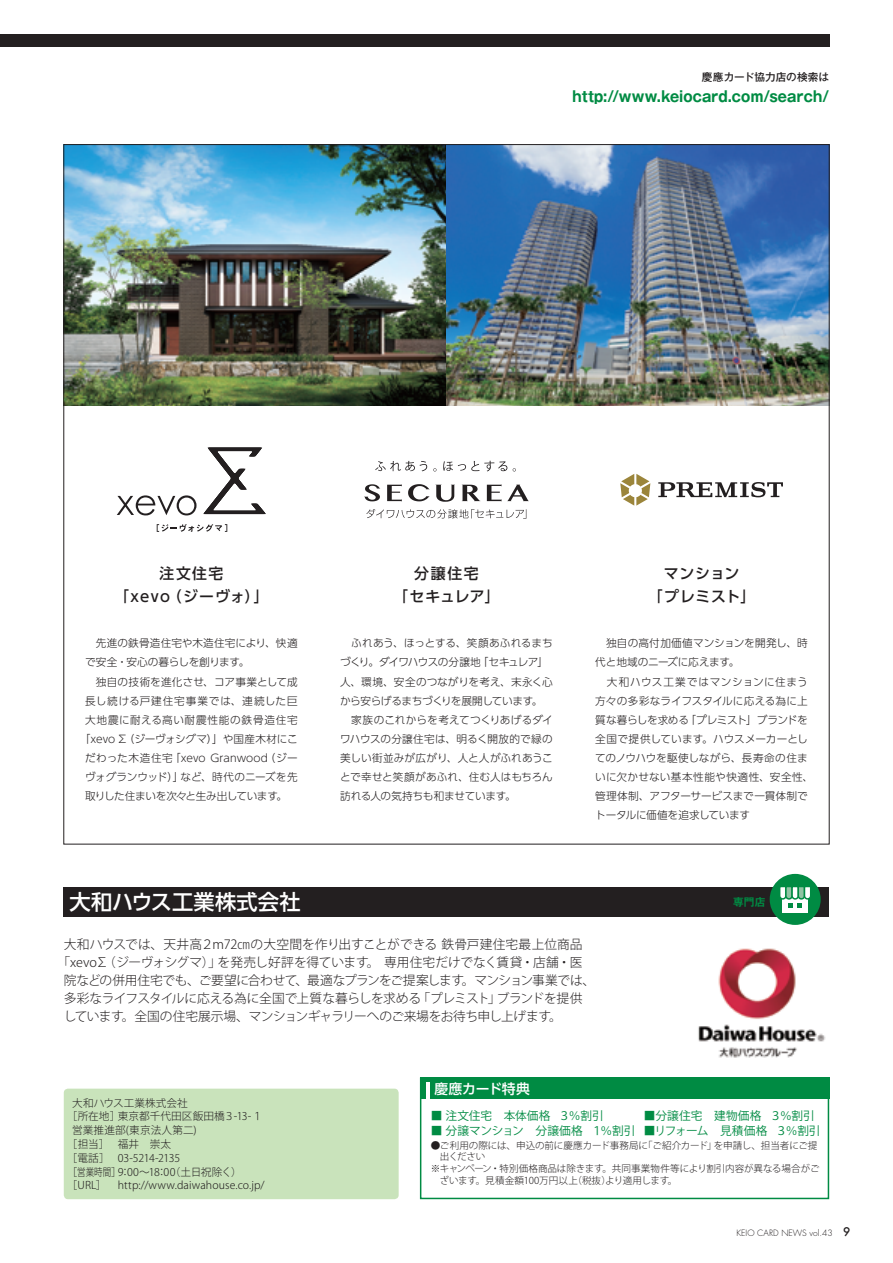
<style>
.page{position:relative;width:893px;height:1263px;background:#fff}
.page>*{position:absolute;margin:0;border:0;box-sizing:border-box;transform-origin:0 0}
.t1{font:500 21.3px "UD Shin Go Pro";letter-spacing:.005em;color:#fff}
.t2{font:700 14.85px "Gothic MB101 Pro";letter-spacing:.015em;color:#008b43;scale:.9 1}
.t3{font:500 14.85px/23.4px "UD Shin Go Pro";letter-spacing:.085em;color:#231f20;text-align:center}
.t4{font:500 14.85px/23.4px "UD Shin Go Pro";letter-spacing:.04em;color:#231f20;text-align:center}
.t5{font:500 14.85px/23.4px "UD Shin Go Pro";letter-spacing:.06em;color:#231f20;text-align:center}
.t6{font:500 13.8px "UD Shin Go Pro";letter-spacing:-.015em;color:#fff}
.t7{font:300 12.75px "Koz Go Pro";letter-spacing:-.03em;color:#231f20}
.t8{font:300 12.75px "Koz Go Pro";letter-spacing:-.01em;color:#231f20}
.t9{font:300 12.75px "Koz Go Pro";color:#231f20}
.t10{font:11.7px "Koz Go Pro";letter-spacing:-.005em;color:#008b43}
.t11{font:300 10.65px/19.2px "UD Shin Go Pro";letter-spacing:.005em;color:#231f20}
.t12{font:300 10.65px "Koz Go Pro";letter-spacing:.005em;color:#231f20}
.t13{font:300 10.65px "UD Shin Go Pro";letter-spacing:-.03em;color:#231f20}
.t14{font:300 10.65px "UD Shin Go Pro";letter-spacing:.07em;color:#231f20}
.t15{font:300 10.65px "UD Shin Go Pro";letter-spacing:.065em;color:#231f20}
.t16{font:300 10.65px "Koz Go Pro";letter-spacing:-.03em;color:#231f20}
.t17{font:300 10.65px "UD Shin Go Pro";letter-spacing:-.02em;color:#231f20}
.t18{font:500 10.65px "Gothic MB101 Pro";color:#231f20}
.t19{font:700 10.65px "Gothic MB101 Pro De";color:#008b43}
.t20{font:300 9.6px "Koz Go Pro";letter-spacing:-.01em;color:#231f20}
.t21{font:300 8.55px "Futura";color:#231f20}
.s1{font-weight:500;font-size:11.7px}
</style>
<div class="page">
<div style="left:0;top:34px;width:829px;height:13px;background:#231f20"></div>
<img style="left:65px;top:146px;width:762px;height:260px">
<img style="left:698px;top:948px;width:128px;height:110px">
<div style="left:64px;top:887px;width:765px;height:29px;background:#231f20"></div>
<div style="left:64px;top:1089px;width:335px;height:110px;background:#c9e3bb;border-radius:4px"></div>
<div style="left:770px;top:874px;width:51px;height:51px;background:#008b43;border-radius:50%"></div>
<div style="left:782px;top:892px;width:26px;height:21px;background:#fff"></div>
<svg style="left:780px;top:887px;width:30px;height:21px"></svg>
<div style="left:420px;top:1077px;width:409px;height:122px;border:2px solid #008b43"></div>
<div style="left:420px;top:1077px;width:409px;height:22px;background:#008b43"></div>
<hr style="left:426px;top:1082px;width:4px;height:17px;background:#fff">
<svg style="left:620px;top:474px;width:30px;height:32px"></svg>
<svg style="left:658px;top:482px;width:125px;height:15px"></svg>
<svg style="left:157px;top:524px;width:70px;height:8px"></svg>
<svg style="left:117px;top:495px;width:80px;height:20px"></svg>
<svg style="left:203px;top:448px;width:63px;height:66px"></svg>
<svg style="left:366px;top:509px;width:160px;height:10px"></svg>
<svg style="left:375px;top:461px;width:52px;height:10px"></svg>
<svg style="left:443px;top:461px;width:64px;height:10px"></svg>
<svg style="left:387px;top:484px;width:15px;height:18px"></svg>
<svg style="left:487px;top:484px;width:42px;height:18px"></svg>
<svg style="left:462px;top:485px;width:18px;height:16px"></svg>
<svg style="left:408px;top:484px;width:47px;height:18px"></svg>
<svg style="left:364px;top:484px;width:16px;height:17px"></svg>
<p class="t18" style="left:702px;top:68px;width:129px">慶應カード協力店の検索は</p>
<h2 class="t2" style="left:572px;top:84px;width:287px">http://www.keiocard.com/search/</h2>
<h2 class="t3" style="left:114px;top:561px;width:156px">注文住宅<br>「xevo（ジーヴォ）」</h2>
<p class="t11" style="left:85px;top:633px;width:214px">　先進の鉄骨造住宅や木造住宅により、快適</p>
<p class="t17" style="left:85px;top:654px;width:166px">で安全・安心の暮らしを創ります。</p>
<p class="t11" style="left:85px;top:671px;width:214px">　独自の技術を進化させ、コア事業として成</p>
<p class="t14" style="left:85px;top:692px;width:214px">長し続ける戸建住宅事業では、連続した巨</p>
<p class="t15" style="left:85px;top:711px;width:214px">大地震に耐える高い耐震性能の鉄骨造住宅</p>
<p class="t11" style="left:80px;top:729px;width:219px">「xevo Σ（ジーヴォシグマ）」や国産木材にこ</p>
<p class="t11" style="left:85px;top:748px;width:214px">だわった木造住宅「xevo Granwood（ジー</p>
<p class="t11" style="left:85px;top:767px;width:214px">ヴォグランウッド）」など、時代のニーズを先</p>
<p class="t13" style="left:85px;top:788px;width:204px">取りした住まいを次々と生み出しています。</p>
<h1 class="t1" style="left:70px;top:884px;width:233px">大和ハウス工業株式会社</h1>
<h2 class="t5" style="left:393px;top:561px;width:108px">分譲住宅<br>「セキュレア」</h2>
<p class="t11" style="left:340px;top:633px;width:214px">　ふれあう、ほっとする、笑顔あふれるまちづくり。ダイワハウスの分譲地「セキュレア」人、環境、安全のつながりを考え、末永く心から安らげるまちづくりを展開しています。　家族のこれからを考えてつくりあげるダイワハウスの分譲住宅は、明るく開放的で緑の美しい街並みが広がり、人と人がふれあうことで幸せと笑顔があふれ、住む人はもちろん訪れる人の気持ちも和ませています。</p>
<h2 class="t4" style="left:648px;top:561px;width:109px">マンション<br>「プレミスト」</h2>
<p class="t11" style="left:595px;top:633px;width:219px">　独自の高付加価値マンションを開発し、時代と地域のニーズに応えます。<br>　大和ハウス工業ではマンションに住まう方々の多彩なライフスタイルに応える為に上質な暮らしを求める「プレミスト」ブランドを全国で提供しています。ハウスメーカーとしてのノウハウを駆使しながら、長寿命の住まいに欠かせない基本性能や快適性、安全性、管理体制、アフターサービスまで一貫体制でトータルに価値を追求しています</p>
<p class="t19" style="left:733px;top:893px;width:34px">専門店</p>
<p class="t9" style="left:64px;top:936px;width:520px">大和ハウスでは、天井高２m72㎝の大空間を作り出すことができる鉄骨戸建住宅最上位商品</p>
<p class="t8" style="left:57px;top:954px;width:527px">「xevoΣ（ジーヴォシグマ）」を発売し好評を得ています。専用住宅だけでなく賃貸・店舗・医</p>
<p class="t7" style="left:64px;top:972px;width:533px">院などの併用住宅でも、ご要望に合わせて、最適なプランをご提案します。マンション事業では、</p>
<p class="t7" style="left:64px;top:990px;width:520px">多彩なライフスタイルに応える為に全国で上質な暮らしを求める「プレミスト」ブランドを提供</p>
<p class="t7" style="left:64px;top:1008px;width:500px">しています。全国の住宅展示場、マンションギャラリーへのご来場をお待ち申し上げます。</p>
<p class="t12" style="left:72px;top:1095px;width:117px">大和ハウス工業株式会社</p>
<p class="t12" style="left:67px;top:1109px;width:197px">［所在地］東京都千代田区飯田橋３-13-１</p>
<p class="t12" style="left:72px;top:1123px;width:126px">営業推進部(東京法人第二)</p>
<p class="t12" style="left:67px;top:1137px;width:106px">［担当］ 福井　崇太</p>
<p class="t16" style="left:67px;top:1151px;width:115px">［電話］ 03-5214-2135</p>
<p class="t12" style="left:67px;top:1165px;width:176px">［営業時間］9：00〜18：00（土日祝除く）</p>
<p class="t12" style="left:67px;top:1178px;width:41px">［URL］</p>
<p class="t12" style="left:118px;top:1178px;width:148px">http://www.daiwahouse.co.jp/</p>
<p class="t6" style="left:435px;top:1077px;width:97px">慶應カード特典</p>
<p class="t10" style="left:431px;top:1108px;width:174px">■ 注文住宅　本体価格 ３％割引</p>
<p class="t10" style="left:644px;top:1108px;width:173px">■分譲住宅　建物価格 ３％割引</p>
<p class="t10" style="left:431px;top:1123px;width:391px">■ 分譲マンション　分譲価格 １％割引 ■リフォーム　見積価格 ３％割引</p>
<p class="t20" style="left:431px;top:1139px;width:388px">●ご利用の際には、申込の前に慶應カード事務局に「ご紹介カード」を申請し、担当者にご提</p>
<p class="t20" style="left:440px;top:1150px;width:47px">出ください</p>
<p class="t20" style="left:431px;top:1162px;width:390px">※キャンペーン・特別価格商品は除きます。共同事業物件等により割引内容が異なる場合がご</p>
<p class="t20" style="left:440px;top:1174px;width:239px">ざいます。見積金額100万円以上（税抜）より適用します。</p>
<p class="t21" style="left:736px;top:1227px;width:116px">KEIO CARD NEWS vol.43 <span class="s1">9</span></p>
</div>
